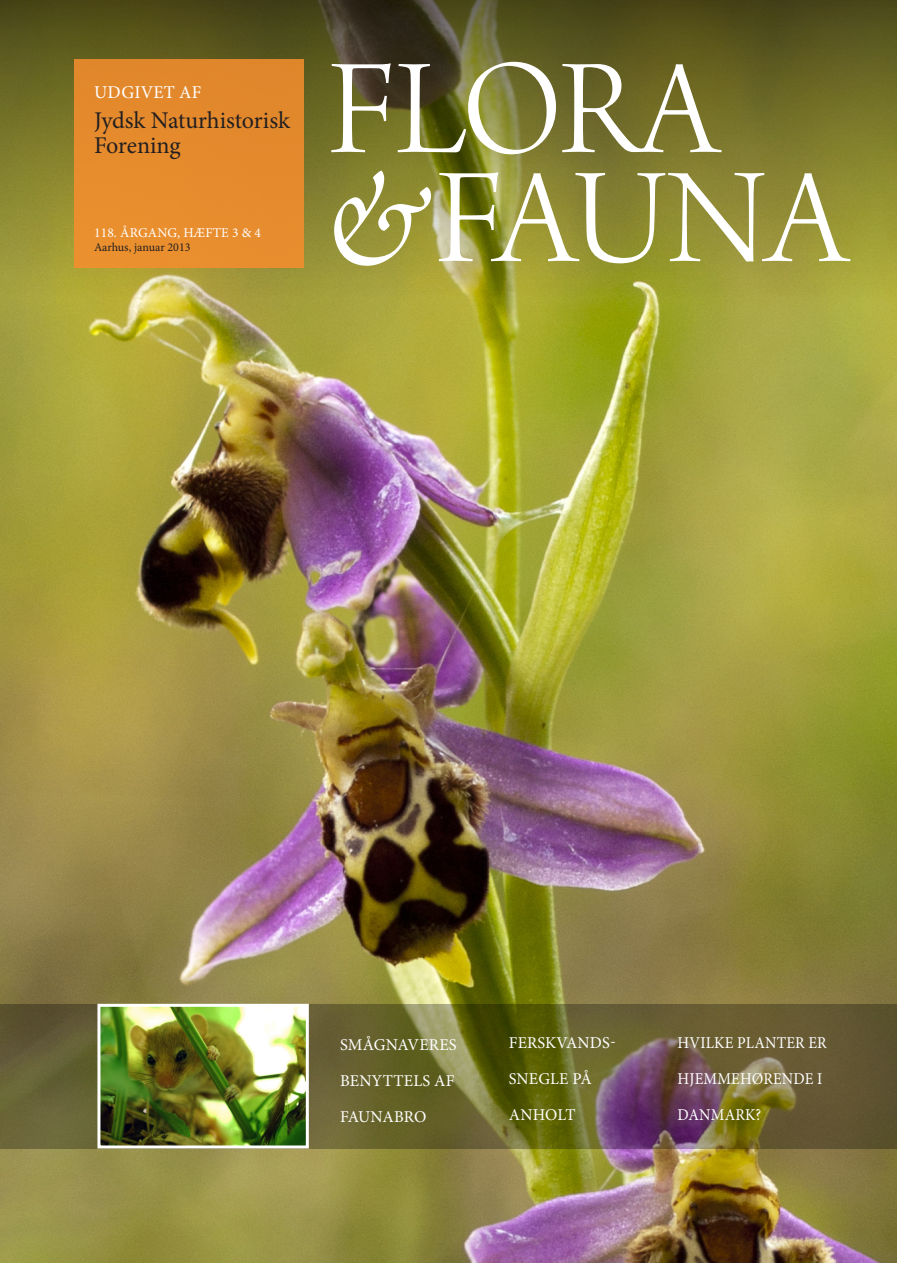
<style>
.page{position:relative;width:897px;height:1263px;background:#fff}
.page>*{position:absolute;margin:0;border:0;box-sizing:border-box;transform-origin:0 0}
.t1{font:24px/25.5px "Minion Pro";color:#231f20}
.t2{font:18px "Minion Pro";color:#fff}
.t3{font:16.5px/36px "Minion Pro";letter-spacing:.105em;color:#fff;text-align:justify}
.t4{font:16.5px/36px "Minion Pro";letter-spacing:.105em;color:#fff;scale:.93 1}
.t5{font:13.5px "Minion Pro";letter-spacing:.01em;color:#fff}
.t6{font:12px "Minion Pro";color:#231f20}
</style>
<div class="page">
<img style="left:0;top:297px;width:896px;height:965px">
<svg style="left:0;top:0;width:896px;height:297px;background:#747029"></svg>
<div style="left:74px;top:59px;width:230px;height:208px;background:#e58b2d"></div>
<svg style="left:0;top:1003px;width:896px;height:145px;background:#685f33"></svg>
<svg style="left:334px;top:171px;width:516px;height:95px"></svg>
<svg style="left:331px;top:62px;width:390px;height:92px"></svg>
<img style="left:101px;top:1007px;width:204px;height:137px">
<div style="left:97px;top:1003px;width:212px;height:145px;border:3px solid #fff"></div>
<p class="t2" style="left:94px;top:80px;width:109px">UDGIVET AF</p>
<h1 class="t1" style="left:94px;top:107px;width:198px">JYDSK NATURHISTORISK<br>FORENING</h1>
<p class="t5" style="left:94px;top:223px;width:168px">118. ÅRGANG, HÆFTE 3 &amp; 4</p>
<p class="t6" style="left:94px;top:239px;width:98px">AARHUS, JANUAR 2013</p>
<p class="t3" style="left:340px;top:1026px;width:117px">SMÅGNAVERES BENYTTELS AF FAUNABRO</p>
<p class="t3" style="left:509px;top:1024px;width:109px;text-align:left">FERSKVANDS-<br>SNEGLE PÅ<br>ANHOLT</p>
<p class="t4" style="left:677px;top:1024px;width:160px">HVILKE PLANTER ER<br>HJEMMEHØRENDE I<br>DANMARK?</p>
</div>
